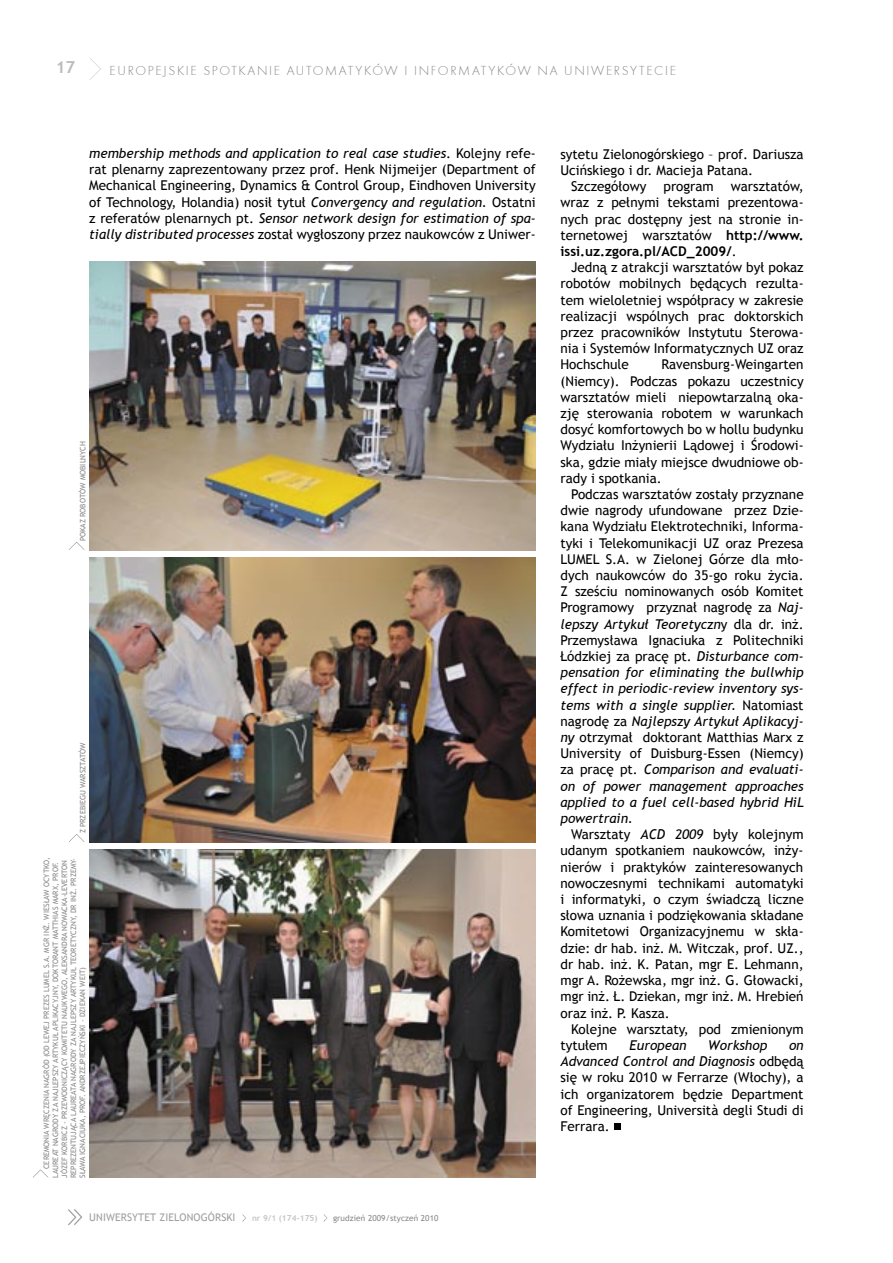
<style>
.page{position:relative;width:893px;height:1263px;background:#fff}
.page>*{position:absolute;margin:0;border:0;box-sizing:border-box;transform-origin:0 0}
.t1{font:700 16.5px "Trebuchet MS";color:#bcbcbc}
.t2{font:13.5px/16.2px "Trebuchet MS";color:#000;text-align:justify}
.t3{font:13.5px "Futura TEE Ligh";letter-spacing:.12em;color:#888}
.t4{font:italic 13.5px "Trebuchet MS";color:#000}
.t5{font:10.5px "Trebuchet MS";letter-spacing:.01em;color:#9f9f9f}
.t6{font:8.25px "Trebuchet MS";letter-spacing:.01em;color:#888}
.t7{font:700 8.25px "Trebuchet MS";letter-spacing:.01em;color:#c6c5c6}
.t8{font:7.5px/9px "Trebuchet MS";color:#888}
.s1{font-style:italic}
.s2{font-weight:700}
</style>
<div class="page">
<svg style="left:90px;top:58px;width:11px;height:22px"></svg>
<svg style="left:68px;top:1209px;width:14px;height:16px"></svg>
<svg style="left:242px;top:1214px;width:4px;height:8px"></svg>
<svg style="left:324px;top:1214px;width:3px;height:8px"></svg>
<img style="left:89px;top:557px;width:447px;height:286px">
<img style="left:89px;top:261px;width:447px;height:289px">
<img style="left:89px;top:849px;width:447px;height:329px">
<svg style="left:33px;top:1169px;width:15px;height:8px"></svg>
<svg style="left:69px;top:834px;width:15px;height:8px"></svg>
<svg style="left:69px;top:542px;width:15px;height:8px"></svg>
<div style="left:614px;top:1123px;width:6px;height:7px;background:#000"></div>
<p class="t1" style="left:56px;top:57px;width:21px">17</p>
<p class="t3" style="left:110px;top:63px;width:568px">EUROPEJSKIE SPOTKANIE AUTOMATYKÓW I INFORMATYKÓW NA UNIWERSYTECIE</p>
<p class="t2" style="left:89px;top:145px;width:448px"><span class="s1">membership methods and application to real case studies</span>. Kolejny refe&shy;rat plenarny zaprezentowany przez prof. Henk Nijmeijer (Department of Mechanical Engineering, Dynamics &amp; Control Group, Eindhoven University of Technology, Holandia) nosił tytuł <span class="s1">Convergency and regulation.</span> Ostatni z referatów plenarnych pt. <span class="s1">Sensor network design for estimation of spa&shy;tially distributed processes</span> został wygłoszony przez naukowców z Uniwer-</p>
<p class="t2" style="left:560px;top:146px;width:245px">sytetu Zielonogórskiego – prof. Dariusza</p>
<p class="t2" style="left:560px;top:162px;width:194px">Ucińskiego i dr. Macieja Patana.</p>
<p class="t2" style="left:571px;top:178px;width:77px">Szczegółowy</p>
<p class="t2" style="left:663px;top:178px;width:52px">program</p>
<p class="t2" style="left:560px;top:178px;width:245px;text-indent:170px">warsztatów, wraz z pełnymi tekstami prezentowa&shy;nych prac dostępny jest na stronie in&shy;ternetowej warsztatów <span class="s2">http://www. issi.uz.zgora.pl/ACD_2009/</span>.</p>
<p class="t2" style="left:560px;top:259px;width:245px;text-indent:11px">Jedną z atrakcji warsztatów był pokaz robotów mobilnych będących rezulta&shy;tem wieloletniej współpracy w zakresie realizacji wspólnych prac doktorskich przez pracowników Instytutu Sterowa&shy;nia i Systemów Informatycznych UZ oraz Hochschule</p>
<p class="t2" style="left:560px;top:357px;width:245px;text-indent:101px">Ravensburg-Weingarten (Niemcy). Podczas pokazu uczestnicy warsztatów mieli niepowtarzalną oka&shy;zję sterowania robotem w warunkach dosyć komfortowych bo w hollu budynku Wydziału Inżynierii Lądowej i Środowi&shy;ska, gdzie miały miejsce dwudniowe ob&shy;rady i spotkania.</p>
<p class="t2" style="left:560px;top:486px;width:245px;text-indent:11px">Podczas warsztatów zostały przyznane dwie nagrody ufundowane przez Dzie&shy;kana Wydziału Elektrotechniki, Informa&shy;tyki i Telekomunikacji UZ oraz Prezesa LUMEL S.A. w Zielonej Górze dla mło&shy;dych naukowców do 35-go roku życia.<br>Z sześciu nominowanych osób Komitet Programowy przyznał nagrodę za <span class="s1">Naj&shy;lepszy Artykuł Teoretyczn</span>y dla dr. inż.<br>Przemysława Ignaciuka z Politechniki Łódzkiej za pracę pt. <span class="s1">Disturbance com&shy;pensation for eliminating the bullwhip effect in periodic-review inventory sys&shy;tems with a single supplier.</span> Natomiast nagrodę za <span class="s1">Najlepszy Artykuł Aplikacyj&shy;ny</span> otrzymał doktorant Matthias Marx z University of Duisburg-Essen (Niemcy) za pracę pt. <span class="s1">Comparison and evaluati&shy;on of power management approaches applied to a fuel cell-based hybrid HiL powertrain.</span></p>
<p class="t2" style="left:560px;top:826px;width:245px;text-indent:11px">Warsztaty <span class="s1">ACD 2009</span> były kolejnym udanym spo tkaniem naukowców, inży&shy;nierów i praktyków zaintere sowanych nowoczesnymi technikami automatyki i informatyki, o czym świadczą liczne słowa uznania i podziękowania składane Komitetowi Organizacyjnemu w skła&shy;dzie: dr hab. inż. M. Witczak, prof. UZ., dr hab. inż. K. Patan, mgr E. Lehmann, mgr A. Rożewska, mgr inż. G. Głowacki, mgr inż. Ł. Dziekan, mgr inż. M. Hrebień oraz inż. P. Kasza.</p>
<p class="t2" style="left:560px;top:1021px;width:245px;text-indent:11px">Kolejne warsztaty, pod zmienionym tytułem</p>
<p class="t8" style="left:78px;top:541px;width:102px;rotate:-90deg">POKAZ ROBOTÓW MOBILNYCH</p>
<p class="t8" style="left:78px;top:833px;width:92px;rotate:-90deg">Z PRZEBIEGU WARSZTATÓW</p>
<p class="t8" style="left:42px;top:1178px;width:322px;text-indent:9px;rotate:-90deg">CEREMONIA WRĘCZENIA NAGRÓD (OD LEWEJ PREZES LUMEL S.A. MGR INŻ. WIESŁAW OCYTKO, LAUREAT NAGRODY ZA NAJLEPSZY ARTYKUŁ APLIKACYJNY, DOKTORANT MATTHIAS MARX, PROF.<br>JÓZEF KORBICZ - PRZEWODNICZĄCY KOMITETU NAUKWEGO, ALEKSANDRA NOWACKA-LEVERTON REPREZENTUJĄCA LAUREATA NAGRODY ZA NAJLEPSZY ARTYKUŁ TEORETYCZNY, DR INŻ. PRZEMY-SŁAWA IGNACIUKA, PROF. ANDRZEJPIECZYŃSKI - DZIEKAN WEIT)</p>
<p class="t4" style="left:630px;top:1037px;width:58px">European</p>
<p class="t4" style="left:708px;top:1037px;width:60px">Workshop</p>
<p class="t2" style="left:560px;top:1037px;width:245px;text-indent:229px"><span class="s1">on Advanced Control and Diagnosis</span> odbędą się w roku 2010 w Ferrarze (Włochy), a ich organizatorem będzie Department of Engineering, Università degli Studi di Ferrara.</p>
<p class="t5" style="left:89px;top:1211px;width:148px">UNIWERSYTET ZIELONOGÓRSKI</p>
<p class="t7" style="left:252px;top:1213px;width:67px">nr 9/1 (174-175)</p>
<p class="t6" style="left:333px;top:1213px;width:107px">grudzień 2009/styczeń 2010</p>
</div>
